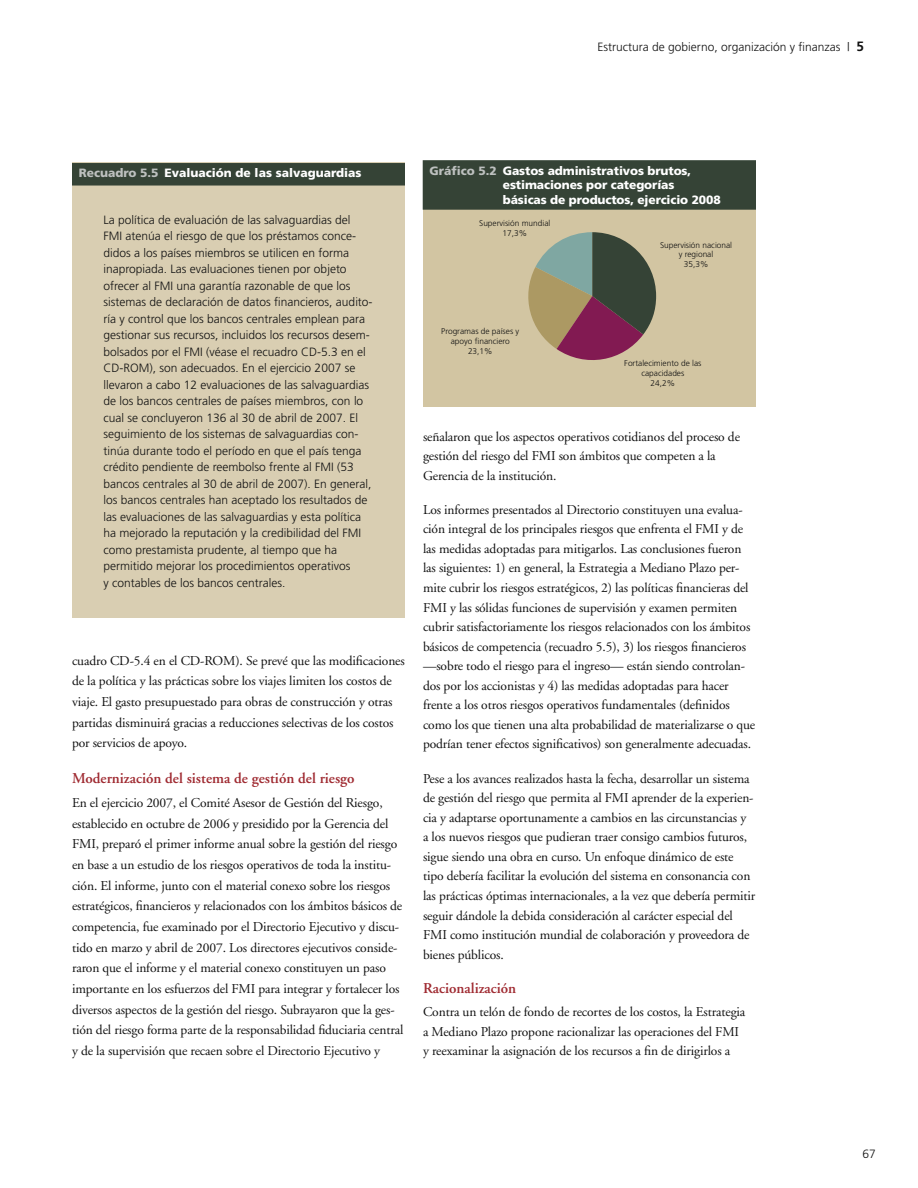
<style>
.page{position:relative;width:918px;height:1188px;background:#fff}
.page>*{position:absolute;margin:0;border:0;box-sizing:border-box;transform-origin:0 0}
.t1{font:600 15px "Adobe Garamond";color:#9f2a31}
.t2{font:13.5px/19.5px "Adobe Garamond";letter-spacing:-.01em;color:#121212}
.t3{font:300 12px/16.5px "Frutiger";color:#121212}
.t4{font:900 12px/14.4px "Frutiger";letter-spacing:-.01em;color:#fff}
.t5{font:300 8.25px/10.1px "Frutiger";color:#121212;text-align:center}
.s1{font-weight:700;font-size:13.5px}
.s2{color:#bdc0bf}
</style>
<div class="page">
<div style="left:72px;top:162px;width:333px;height:455px;background:#d9ceb2"></div>
<div style="left:72px;top:163px;width:333px;height:23px;background:#354336"></div>
<div style="left:423px;top:162px;width:333px;height:245px;background:#d2c5a2"></div>
<div style="left:423px;top:160px;width:333px;height:50px;background:#354336"></div>
<svg style="left:528px;top:232px;width:128px;height:128px"></svg>
<p class="t3" style="left:598px;top:39px;width:268px">Estructura de gobierno, organización y finanzas | <span class="s1">5</span></p>
<p class="t4" style="left:79px;top:165px;width:284px"><span class="s2">Recuadro 5.5</span> Evaluación de las salvaguardias</p>
<p class="t3" style="left:104px;top:211px;width:271px">La política de evaluación de las salvaguardias del<br>FMI atenúa el riesgo de que los préstamos conce&shy;didos a los países miembros se utilicen en forma inapropiada. Las evaluaciones tienen por objeto ofrecer al FMI una garantía razonable de que los sistemas de declaración de datos financieros, audito&shy;ría y control que los bancos centrales emplean para gestionar sus recursos, incluidos los recursos desem&shy;bolsados por el FMI (véase el recuadro CD-5.3 en el CD-ROM), son adecuados. En el ejercicio 2007 se llevaron a cabo 12 evaluaciones de las salvaguardias de los bancos centrales de países miembros, con lo cual se concluyeron 1 36 al 30 de abril de 2007. El seguimiento de los sistemas de salvaguardias con&shy;tinúa durante todo el período en que el país tenga crédito pendiente de reembolso frente al FMI (53 bancos centrales al 30 de abril de 2007). En general, los bancos centrales han aceptado los resultados de las evaluaciones de las salvaguardias y esta política ha mejorado la reputación y la credibilidad del FMI como prestamista prudente, al tiempo que ha permitido mejorar los procedimientos operativos<br>y contables de los bancos centrales.</p>
<p class="t2" style="left:72px;top:650px;width:334px;line-height:20.7px">cuadro CD-5.4 en el CD-ROM). Se prevé que las modificaciones de la política y las prácticas sobre los viajes limiten los costos de viaje. El gasto presupuestado para obras de construcción y otras partidas disminuirá gracias a reducciones selectivas de los costos por servicios de apoyo.</p>
<p class="t1" style="left:72px;top:770px;width:284px">Modernización del sistema de gestión del riesgo</p>
<p class="t2" style="left:72px;top:793px;width:333px;line-height:20.7px">En el ejercicio 2007, el Comité Asesor de Gestión del Riesgo, establecido en octubre de 2006 y presidido por la Gerencia del FMI, preparó el primer informe anual sobre la gestión del riesgo en base a un estudio de los riesgos operativos de toda la institu&shy;ción. El informe, junto con el material conexo sobre los riesgos estratégicos, financieros y relacionados con los ámbitos básicos de competencia, fue examinado por el Directorio Ejecutivo y discu&shy;tido en marzo y abril de 2007. Los directores ejecutivos conside&shy;raron que el informe y el material conexo constituyen un paso importante en los esfuerzos del FMI para integrar y fortalecer los diversos aspectos de la gestión del riesgo. Subrayaron que la ges&shy;tión del riesgo forma parte de la responsabilidad fiduciaria central y de la supervisión que recaen sobre el Directorio Ejecutivo y</p>
<p class="t4" style="left:503px;top:163px;width:219px;text-indent:-73px"><span class="s2">Gráfico 5.2</span> Gastos administrativos brutos, estimaciones por categorías básicas de productos, ejercicio 2008</p>
<p class="t5" style="left:660px;top:240px;width:74px">Supervisión nacional y regional<br>35,3%</p>
<p class="t5" style="left:479px;top:218px;width:73px">Supervisión mundial<br>1 7,3%</p>
<p class="t5" style="left:441px;top:327px;width:79px">Programas de países y apoyo financiero<br>23,1 %</p>
<p class="t5" style="left:624px;top:358px;width:79px">Fortalecimiento de las capacidades<br>24,2%</p>
<p class="t2" style="left:423px;top:427px;width:319px">señalaron que los aspectos operativos cotidianos del proceso de gestión del riesgo del FMI son ámbitos que competen a la<br>Gerencia de la institución.</p>
<p class="t2" style="left:423px;top:500px;width:334px">Los informes presentados al Directorio constituyen una evalua&shy;ción integral de los principales riesgos que enfrenta el FMI y de las medidas adoptadas para mitigarlos. Las conclusiones fueron las siguientes: 1) en general, la Estrategia a Mediano Plazo per&shy;mite cubrir los riesgos estratégicos, 2) las políticas financieras del FMI y las sólidas funciones de supervisión y examen permiten cubrir satisfactoriamente los riesgos relacionados con los ámbitos básicos de competencia (recuadro 5.5), 3) los riesgos financieros —sobre todo el riesgo para el ingreso— están siendo controlan&shy;dos por los accionistas y 4) las medidas adoptadas para hacer frente a los otros riesgos operativos fundamentales (definidos como los que tienen una alta probabilidad de materializarse o que podrían tener efectos significativos) son generalmente adecuadas.</p>
<p class="t2" style="left:423px;top:769px;width:334px">Pese a los avances realizados hasta la fecha, desarrollar un sistema de gestión del riesgo que permita al FMI aprender de la experien&shy;cia y adaptarse oportunamente a cambios en las circunstancias y<br>a los nuevos riesgos que pudieran traer consigo cambios futuros, sigue siendo una obra en curso. Un enfoque dinámico de este tipo debería facilitar la evolución del sistema en consonancia con las prácticas óptimas internacionales, a la vez que debería permitir seguir dándole la debida consideración al carácter especial del FMI como institución mundial de colaboración y proveedora de bienes públicos.</p>
<p class="t1" style="left:423px;top:980px;width:95px">Racionalización</p>
<p class="t2" style="left:423px;top:1002px;width:324px">Contra un telón de fondo de recortes de los costos, la Estrategia a Mediano Plazo propone racionalizar las operaciones del FMI y reexaminar la asignación de los recursos a fin de dirigirlos a</p>
<p class="t3" style="left:862px;top:1145px;width:15px">67</p>
</div>
